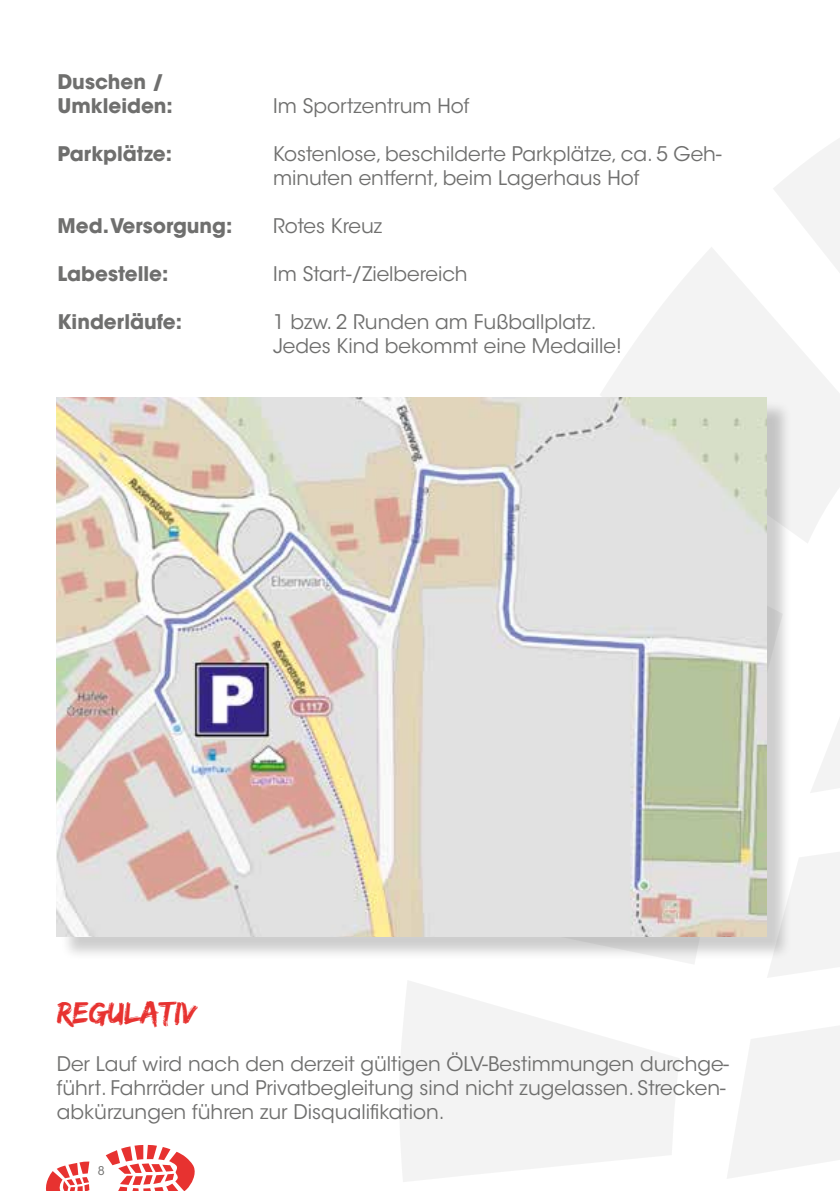
<style>
.page{position:relative;width:840px;height:1191px;background:#fff}
.page>*{position:absolute;margin:0;border:0;box-sizing:border-box;transform-origin:0 0}
.t1{font:32px "Edo SZ";color:#e73230}
.t2{font:20px/24px "ITC Avant Garde Std";color:#6f6f6e}
.t3{font:700 20px/24px "ITC Avant Garde Std";color:#6f6f6e}
.t4{font:12px "ITC Avant Garde Std";color:#6f6f6e}
</style>
<div class="page">
<svg style="left:46px;top:1144px;width:149px;height:47px"></svg>
<svg style="left:399px;top:981px;width:280px;height:201px;fill:#f3f3f3"></svg>
<svg style="left:600px;top:247px;width:172px;height:153px;fill:#f3f3f3"></svg>
<svg style="left:772px;top:139px;width:67px;height:404px"></svg>
<svg style="left:811px;top:721px;width:28px;height:72px"></svg>
<svg style="left:767px;top:852px;width:72px;height:126px"></svg>
<svg style="left:727px;top:1026px;width:112px;height:152px"></svg>
<div style="left:60px;top:400px;width:731px;height:561px;background:#000;opacity:.2"></div>
<img style="left:57px;top:397px;width:709px;height:539px">
<p class="t3" style="left:57px;top:69px;width:117px">Duschen /<br>Umkleiden:</p>
<p class="t2" style="left:273px;top:94px;width:198px">Im Sportzentrum Hof</p>
<p class="t3" style="left:57px;top:141px;width:116px">Parkplätze:</p>
<p class="t2" style="left:273px;top:142px;width:449px">Kostenlose, beschilderte Parkplätze, ca. 5 Geh&shy;minuten entfernt, beim Lagerhaus Hof</p>
<p class="t3" style="left:57px;top:213px;width:176px">Med.Versorgung:</p>
<p class="t2" style="left:273px;top:214px;width:110px">Rotes Kreuz</p>
<p class="t3" style="left:57px;top:261px;width:112px">Labestelle:</p>
<p class="t2" style="left:273px;top:262px;width:196px">Im Start-/Zielbereich</p>
<p class="t3" style="left:57px;top:309px;width:126px">Kinderläufe:</p>
<p class="t2" style="left:273px;top:310px;width:350px">1 bzw. 2 Runden am Fußballplatz.<br>Jedes Kind bekommt eine Medaille!</p>
<h1 class="t1" style="left:57px;top:994px;width:142px">REGULATIV</h1>
<p class="t2" style="left:57px;top:1052px;width:673px">Der Lauf wird nach den derzeit gültigen ÖLV-Bestimmungen durchge&shy;führt. Fahrräder und Privatbegleitung sind nicht zugelassen. Strecken&shy;abkürzungen führen zur Disqualifikation.</p>
<p class="t4" style="left:98px;top:1163px;width:8px">8</p>
</div>
